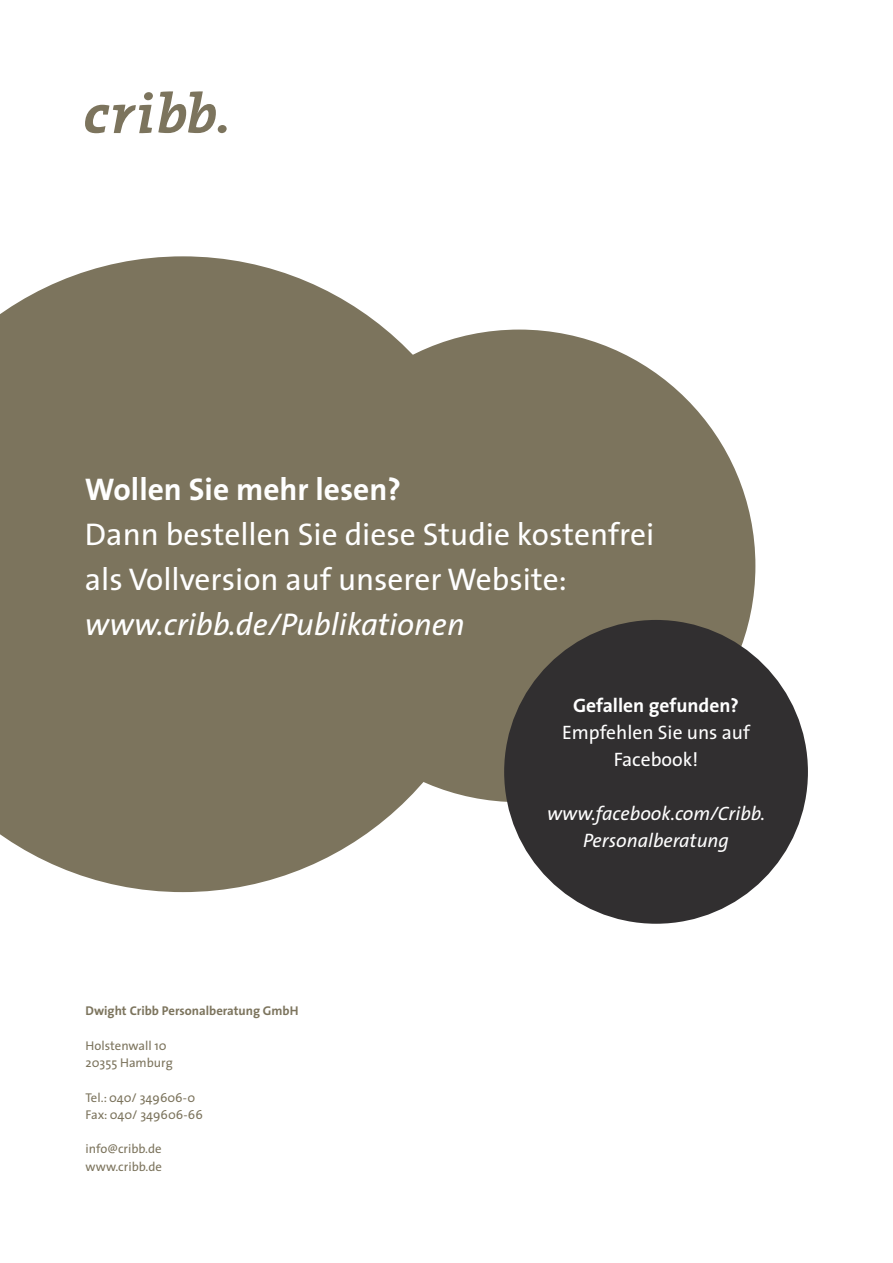
<style>
.page{position:relative;width:893px;height:1263px;background:#fff}
.page>*{position:absolute;margin:0;border:0;box-sizing:border-box;transform-origin:0 0}
.t1{font:31.5px/45px "The Sans";color:#fff}
.t2{font:italic 31.5px "The Sans";color:#fff}
.t3{font:700 31.5px "The Sans";color:#fff}
.t4{font:italic 19.5px/27px "The Sans";color:#fff;text-align:center}
.t5{font:19.5px/27px "The Sans";color:#fff;text-align:center}
.t6{font:700 19.5px "The Sans";color:#fff}
.t7{font:12.75px/17.2px "The Sans";color:#7c745d}
.t8{font:700 12.75px "The Sans";color:#7c745d}
</style>
<div class="page">
<svg style="left:158px;top:91px;width:58px;height:42px"></svg>
<div style="left:218px;top:125px;width:9px;height:8px;background:#7c745d;border-radius:50%"></div>
<div style="left:144px;top:92px;width:9px;height:8px;background:#7c745d;border-radius:50%"></div>
<svg style="left:85px;top:105px;width:67px;height:28px"></svg>
<svg style="left:0;top:256px;width:501px;height:636px;fill:#7c745d"></svg>
<div style="left:283px;top:330px;width:472px;height:472px;background:#7c745d;border-radius:50%"></div>
<div style="left:504px;top:620px;width:304px;height:304px;background:#312f30;border-radius:50%"></div>
<h1 class="t3" style="left:85px;top:463px;width:318px">Wollen Sie mehr lesen?</h1>
<h1 class="t1" style="left:85px;top:511px;width:571px">Dann bestellen Sie diese Studie kostenfrei als Vollversion auf unserer Website:</h1>
<h1 class="t2" style="left:85px;top:598px;width:381px">www.cribb.de/Publikationen</h1>
<p class="t8" style="left:86px;top:1000px;width:214px">Dwight Cribb Personalberatung GmbH</p>
<p class="t7" style="left:86px;top:1037px;width:89px">Holstenwall 10<br>20355 Hamburg</p>
<p class="t7" style="left:86px;top:1088px;width:119px">Tel.: 040/ 349606-0<br>Fax: 040/ 349606-66</p>
<p class="t7" style="left:86px;top:1140px;width:78px">info@cribb.de www.cribb.de</p>
<h2 class="t6" style="left:573px;top:689px;width:167px">Gefallen gefunden?</h2>
<h2 class="t5" style="left:562px;top:719px;width:189px">Empfehlen Sie uns auf<br>Facebook!</h2>
<h2 class="t4" style="left:547px;top:800px;width:220px">www.facebook.com/Cribb.<br>Personalberatung</h2>
</div>
